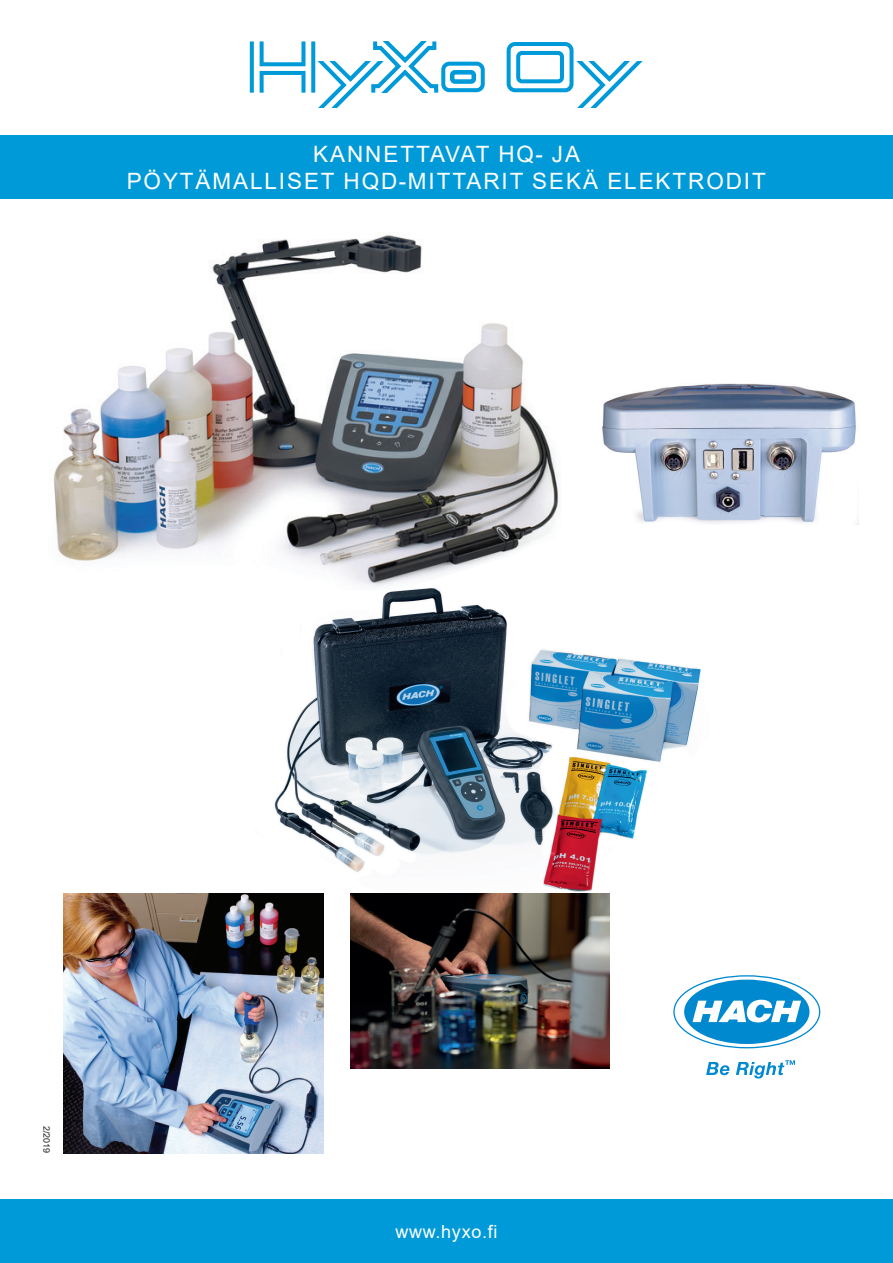
<style>
.page{position:relative;width:893px;height:1263px;background:#fff}
.page>*{position:absolute;margin:0;border:0;box-sizing:border-box;transform-origin:0 0}
.t1{font:22.5px/27px "Arial";letter-spacing:.085em;color:#fff;text-align:center}
.t2{font:18px "Arial";letter-spacing:.04em;color:#fff}
.t3{font:9px "Arial";color:#231f20}
</style>
<div class="page">
<div style="left:0;top:1199px;width:893px;height:64px;background:#009ad9"></div>
<img style="left:248px;top:591px;width:453px;height:308px">
<div style="left:0;top:135px;width:893px;height:64px;background:#009ad9"></div>
<svg style="left:249px;top:41px;width:393px;height:67px"></svg>
<svg style="left:706px;top:1062px;width:23px;height:13px"></svg>
<svg style="left:736px;top:1060px;width:59px;height:18px"></svg>
<svg style="left:673px;top:975px;width:148px;height:73px"></svg>
<img style="left:350px;top:894px;width:260px;height:174px">
<img style="left:64px;top:894px;width:259px;height:259px">
<img style="left:602px;top:383px;width:257px;height:141px">
<img style="left:53px;top:235px;width:507px;height:356px">
<p class="t1" style="left:127px;top:140px;width:641px">KANNETTAVAT HQ- JA<br>PÖYTÄMALLISET HQD-MITTARIT SEKÄ ELEKTRODIT</p>
<p class="t3" style="left:53px;top:1126px;width:29px;rotate:90deg">2/2019</p>
<p class="t2" style="left:395px;top:1219px;width:104px">www.hyxo.fi</p>
</div>
